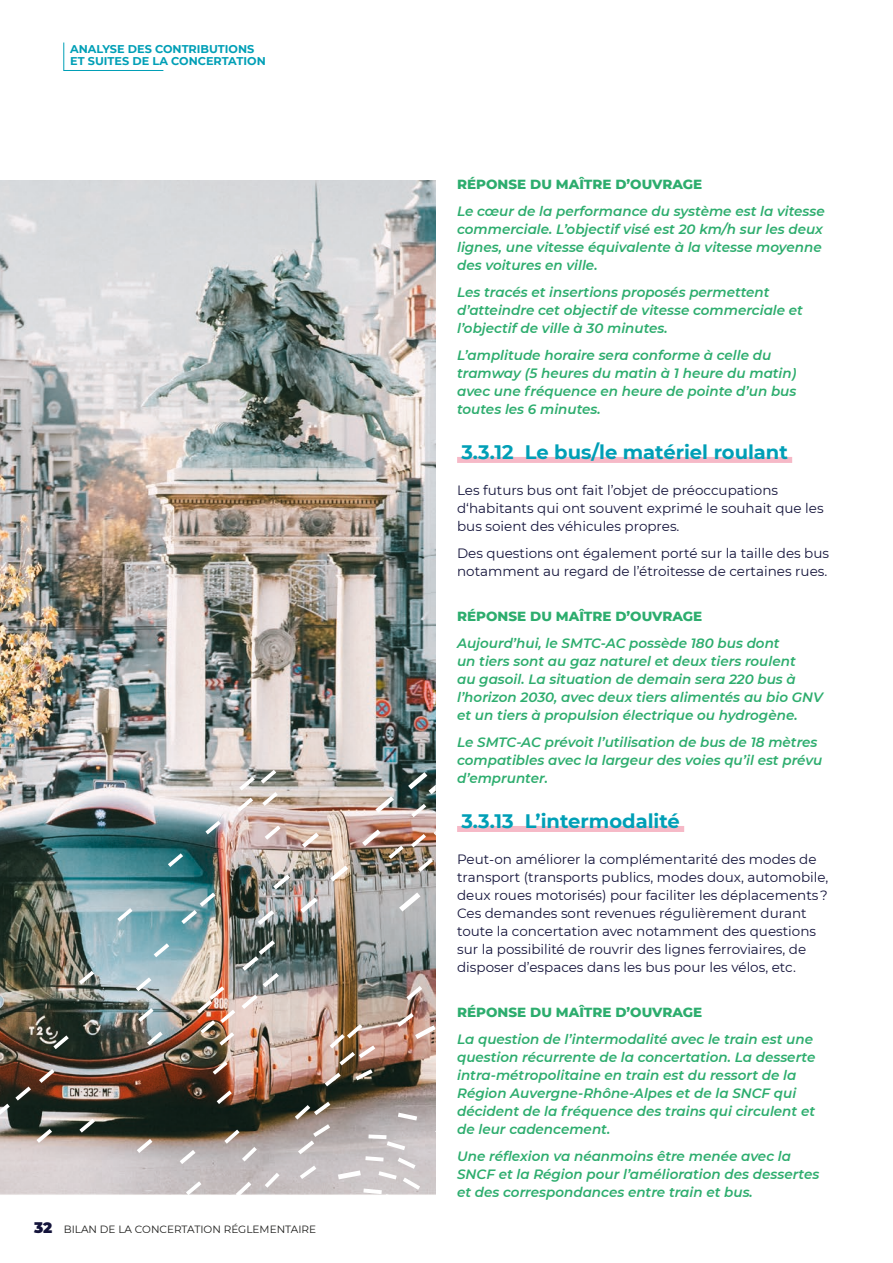
<style>
.page{position:relative;width:893px;height:1263px;background:#fff}
.page>*{position:absolute;margin:0;border:0;box-sizing:border-box;transform-origin:0 0}
.t1{font:700 19.5px "Montserrat";color:#009fb6}
.t2{font:italic 600 13.5px/18px "Montserrat";color:#2dad6e}
.t3{font:13.5px/18px "Montserrat";color:#14143b}
.t4{font:800 13.5px "Montserrat";color:#2dad6e}
.t5{font:700 11.25px/11.7px "Montserrat";color:#009fb6}
.t6{font:10.5px "Montserrat";color:#1d1d1b}
.s1{font-weight:900;font-size:15px;color:#14143b}
</style>
<div class="page">
<div style="left:457px;top:457px;width:335px;height:6px;background:#f6b9c7"></div>
<div style="left:457px;top:826px;width:227px;height:6px;background:#f6b9c7"></div>
<svg style="left:63px;top:42px;width:101px;height:29px"></svg>
<img style="left:0;top:180px;width:436px;height:1015px">
<svg style="left:397px;top:1013px;width:39px;height:26px"></svg>
<svg style="left:406px;top:986px;width:16px;height:14px"></svg>
<svg style="left:418px;top:858px;width:15px;height:14px"></svg>
<svg style="left:411px;top:834px;width:15px;height:13px"></svg>
<svg style="left:389px;top:845px;width:15px;height:14px"></svg>
<svg style="left:411px;top:804px;width:15px;height:13px"></svg>
<svg style="left:368px;top:1134px;width:37px;height:16px"></svg>
<svg style="left:186px;top:1181px;width:15px;height:14px"></svg>
<img style="left:197px;top:986px;width:38px;height:60px">
<svg style="left:213px;top:1061px;width:15px;height:14px"></svg>
<svg style="left:217px;top:1090px;width:15px;height:14px"></svg>
<svg style="left:224px;top:1129px;width:33px;height:32px"></svg>
<svg style="left:300px;top:1165px;width:16px;height:14px"></svg>
<svg style="left:295px;top:1102px;width:35px;height:52px;background:#a29994"></svg>
<img style="left:325px;top:1024px;width:50px;height:62px">
<svg style="left:265px;top:1173px;width:14px;height:15px"></svg>
<svg style="left:398px;top:1113px;width:19px;height:7px"></svg>
<svg style="left:0;top:1086px;width:31px;height:29px"></svg>
<svg style="left:39px;top:1069px;width:16px;height:14px"></svg>
<svg style="left:53px;top:1035px;width:16px;height:14px"></svg>
<svg style="left:79px;top:971px;width:15px;height:13px"></svg>
<svg style="left:117px;top:908px;width:16px;height:14px"></svg>
<svg style="left:168px;top:853px;width:15px;height:14px"></svg>
<svg style="left:205px;top:821px;width:16px;height:13px"></svg>
<svg style="left:261px;top:770px;width:15px;height:14px"></svg>
<svg style="left:239px;top:777px;width:16px;height:13px"></svg>
<svg style="left:238px;top:798px;width:15px;height:13px"></svg>
<svg style="left:262px;top:792px;width:16px;height:14px"></svg>
<svg style="left:265px;top:825px;width:16px;height:15px"></svg>
<svg style="left:302px;top:832px;width:17px;height:16px"></svg>
<svg style="left:375px;top:796px;width:19px;height:17px"></svg>
<svg style="left:408px;top:772px;width:28px;height:22px"></svg>
<svg style="left:362px;top:829px;width:19px;height:17px"></svg>
<svg style="left:330px;top:865px;width:18px;height:16px"></svg>
<svg style="left:273px;top:874px;width:17px;height:15px"></svg>
<svg style="left:181px;top:892px;width:34px;height:32px"></svg>
<svg style="left:154px;top:943px;width:15px;height:14px"></svg>
<svg style="left:136px;top:977px;width:15px;height:14px"></svg>
<svg style="left:138px;top:1008px;width:16px;height:14px"></svg>
<svg style="left:147px;top:1031px;width:16px;height:14px"></svg>
<svg style="left:242px;top:994px;width:16px;height:15px"></svg>
<svg style="left:242px;top:940px;width:37px;height:47px;background:#707c7a"></svg>
<svg style="left:258px;top:910px;width:16px;height:15px"></svg>
<svg style="left:300px;top:897px;width:18px;height:16px"></svg>
<svg style="left:399px;top:892px;width:21px;height:19px"></svg>
<svg style="left:338px;top:1156px;width:82px;height:39px;background:#d4cecf"></svg>
<svg style="left:37px;top:1129px;width:15px;height:14px"></svg>
<svg style="left:79px;top:1119px;width:16px;height:13px"></svg>
<svg style="left:137px;top:1139px;width:15px;height:14px"></svg>
<svg style="left:180px;top:1150px;width:16px;height:14px"></svg>
<svg style="left:236px;top:1182px;width:15px;height:13px"></svg>
<p class="t5" style="left:70px;top:43px;width:197px">ANALYSE DES CONTRIBUTIONS<br>ET SUITES DE LA CONCERTATION</p>
<p class="t6" style="left:34px;top:1222px;width:284px"><span class="s1">32</span> BILAN DE LA CONCERTATION RÉGLEMENTAIRE</p>
<p class="t4" style="left:457px;top:174px;width:247px">RÉPONSE DU MAÎTRE D’OUVRAGE</p>
<p class="t2" style="left:457px;top:202px;width:369px">Le cœur de la performance du système est la vitesse commerciale. L’objectif visé est 20 km/h sur les deux lignes, une vitesse équivalente à la vitesse moyenne des voitures en ville.</p>
<p class="t2" style="left:457px;top:283px;width:347px">Les tracés et insertions proposés permettent d’atteindre cet objectif de vitesse commerciale et l’objectif de ville à 30 minutes.</p>
<p class="t2" style="left:457px;top:346px;width:341px">L’amplitude horaire sera conforme à celle du tramway (5 heures du matin à 1 heure du matin) avec une fréquence en heure de pointe d’un bus toutes les 6 minutes.</p>
<h1 class="t1" style="left:461px;top:438px;width:328px">3.3.12 Le bus/le matériel roulant</h1>
<p class="t3" style="left:457px;top:481px;width:368px">Les futurs bus ont fait l’objet de préoccupations d‘habitants qui ont souvent exprimé le souhait que les bus soient des véhicules propres.</p>
<p class="t3" style="left:457px;top:544px;width:373px">Des questions ont également porté sur la taille des bus notamment au regard de l’étroitesse de certaines rues.</p>
<p class="t4" style="left:457px;top:606px;width:247px">RÉPONSE DU MAÎTRE D’OUVRAGE</p>
<p class="t2" style="left:457px;top:634px;width:367px">Aujourd’hui, le SMTC-AC possède 180 bus dont<br>un tiers sont au gaz naturel et deux tiers roulent<br>au gasoil. La situation de demain sera 220 bus à l’horizon 2030, avec deux tiers alimentés au bio GNV et un tiers à propulsion électrique ou hydrogène.</p>
<p class="t2" style="left:457px;top:733px;width:367px">Le SMTC-AC prévoit l’utilisation de bus de 18 mètres compatibles avec la largeur des voies qu’il est prévu d’emprunter.</p>
<h1 class="t1" style="left:461px;top:807px;width:220px">3.3.13 L’intermodalité</h1>
<p class="t3" style="left:457px;top:850px;width:373px">Peut-on améliorer la complémentarité des modes de transport (transports publics, modes doux, automobile, deux roues motorisés) pour faciliter les déplacements ?<br>Ces demandes sont revenues régulièrement durant toute la concertation avec notamment des questions sur la possibilité de rouvrir des lignes ferroviaires, de disposer d’espaces dans les bus pour les vélos, etc.</p>
<p class="t4" style="left:457px;top:1002px;width:247px">RÉPONSE DU MAÎTRE D’OUVRAGE</p>
<p class="t2" style="left:457px;top:1030px;width:360px">La question de l’intermodalité avec le train est une question récurrente de la concertation. La desserte intra-métropolitaine en train est du ressort de la Région Auvergne-Rhône-Alpes et de la SNCF qui décident de la fréquence des trains qui circulent et de leur cadencement.</p>
<p class="t2" style="left:457px;top:1147px;width:364px">Une réflexion va néanmoins être menée avec la<br>SNCF et la Région pour l’amélioration des dessertes et des correspondances entre train et bus.</p>
</div>
